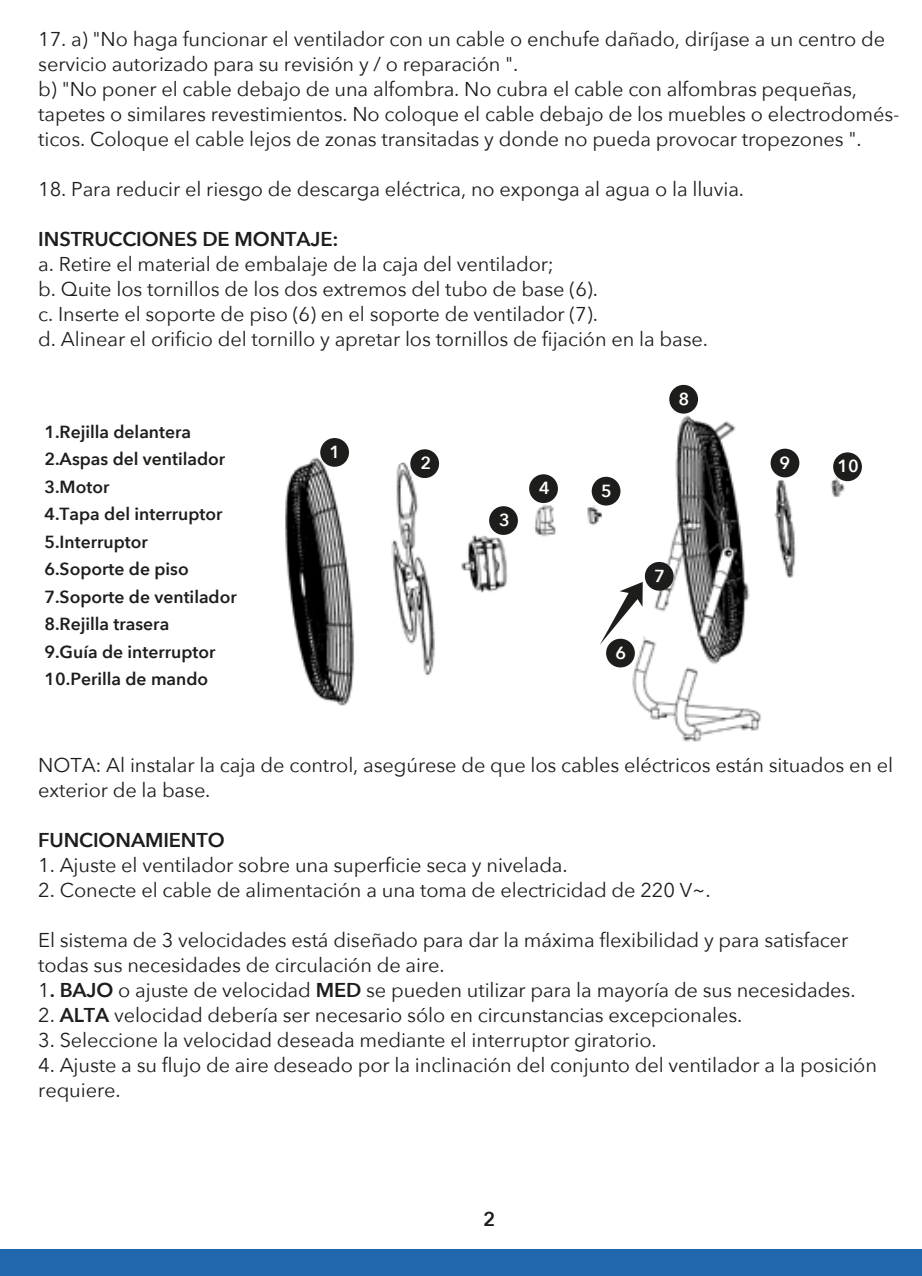
<style>
.page{position:relative;width:922px;height:1276px;background:#fff}
.page>*{position:absolute;margin:0;border:0;box-sizing:border-box;transform-origin:0 0}
.t1{font:20px/25px "Avenir Next";letter-spacing:-.005em;color:#1d1d1b}
.t2{font:600 20px "Avenir Next";letter-spacing:-.005em;color:#1d1d1b}
.t3{font:600 17.5px/27.5px "Avenir Next";color:#1d1d1b}
.t4{font:600 17.5px "Avenir Next";color:#fff}
.s1{font-weight:600}
</style>
<div class="page">
<div style="left:0;top:1249px;width:921px;height:27px;background:#2067ae"></div>
<img style="left:285px;top:410px;width:577px;height:332px">
<div style="left:320px;top:438px;width:29px;height:29px;background:#1d1d1b;border-radius:50%"></div>
<div style="left:410px;top:449px;width:29px;height:29px;background:#1d1d1b;border-radius:50%"></div>
<div style="left:489px;top:506px;width:28px;height:29px;background:#1d1d1b;border-radius:50%"></div>
<div style="left:529px;top:474px;width:28px;height:29px;background:#1d1d1b;border-radius:50%"></div>
<div style="left:591px;top:477px;width:29px;height:28px;background:#1d1d1b;border-radius:50%"></div>
<div style="left:669px;top:385px;width:28px;height:29px;background:#1d1d1b;border-radius:50%"></div>
<div style="left:770px;top:449px;width:29px;height:28px;background:#1d1d1b;border-radius:50%"></div>
<div style="left:832px;top:452px;width:29px;height:29px;background:#1d1d1b;border-radius:50%"></div>
<div style="left:606px;top:639px;width:28px;height:28px;background:#1d1d1b;border-radius:50%"></div>
<div style="left:644px;top:562px;width:29px;height:28px;background:#1d1d1b;border-radius:50%"></div>
<svg style="left:599px;top:582px;width:43px;height:63px"></svg>
<p class="t1" style="left:38px;top:26px;width:862px">17. a) "No haga funcionar el ventilador con un cable o enchufe dañado, diríjase a un centro de servicio autorizado para su revisión y / o reparación ".<br>b) "No poner el cable debajo de una alfombra. No cubra el cable con alfombras pequeñas, tapetes o similares revestimientos. No coloque el cable debajo de los muebles o electrodomés&shy;ticos. Coloque el cable lejos de zonas transitadas y donde no pueda provocar tropezones ".</p>
<p class="t1" style="left:38px;top:176px;width:707px">18. Para reducir el riesgo de descarga eléctrica, no exponga al agua o la lluvia.</p>
<p class="t2" style="left:38px;top:222px;width:301px">INSTRUCCIONES DE MONTAJE:</p>
<p class="t1" style="left:38px;top:251px;width:671px">a. Retire el material de embalaje de la caja del ventilador;<br>b. Quite los tornillos de los dos extremos del tubo de base (6).<br>c. Inserte el soporte de piso (6) en el soporte de ventilador (7).<br>d. Alinear el orificio del tornillo y apretar los tornillos de fijación en la base.</p>
<p class="t3" style="left:44px;top:417px;width:194px">1.Rejilla delantera<br>2.Aspas del ventilador<br>3.Motor<br>4.Tapa del interruptor<br>5.Interruptor<br>6.Soporte de piso<br>7.Soporte de ventilador<br>8.Rejilla trasera<br>9.Guía de interruptor<br>10.Perilla de mando</p>
<p class="t4" style="left:329px;top:437px;width:12px">1</p>
<p class="t4" style="left:420px;top:447px;width:12px">2</p>
<p class="t4" style="left:499px;top:504px;width:12px">3</p>
<p class="t4" style="left:539px;top:472px;width:12px">4</p>
<p class="t4" style="left:601px;top:476px;width:12px">5</p>
<p class="t4" style="left:615px;top:637px;width:12px">6</p>
<p class="t4" style="left:779px;top:448px;width:12px">9</p>
<p class="t4" style="left:837px;top:451px;width:23px">10</p>
<p class="t1" style="left:38px;top:751px;width:856px">NOTA: Al instalar la caja de control, asegúrese de que los cables eléctricos están situados en el exterior de la base.</p>
<p class="t2" style="left:38px;top:822px;width:188px">FUNCIONAMIENTO</p>
<p class="t1" style="left:38px;top:851px;width:531px">1. Ajuste el ventilador sobre una superficie seca y nivelada.</p>
<p class="t1" style="left:38px;top:876px;width:673px">2. Conecte el cable de alimentación a una toma de electricidad de 220 V~.</p>
<p class="t1" style="left:38px;top:926px;width:811px">El sistema de 3 velocidades está diseñado para dar la máxima flexibilidad y para satisfacer todas sus necesidades de circulación de aire.</p>
<p class="t1" style="left:38px;top:976px;width:818px">1<span class="s1">. BAJO</span> o ajuste de velocidad <span class="s1">MED</span> se pueden utilizar para la mayoría de sus necesidades.</p>
<p class="t1" style="left:38px;top:1001px;width:705px">2. <span class="s1">ALTA</span> velocidad debería ser necesario sólo en circunstancias excepcionales.</p>
<p class="t1" style="left:38px;top:1026px;width:620px">3. Seleccione la velocidad deseada mediante el interruptor giratorio.</p>
<p class="t1" style="left:38px;top:1051px;width:840px">4. Ajuste a su flujo de aire deseado por la inclinación del conjunto del ventilador a la posición requiere.</p>
<p class="t2" style="left:483px;top:1201px;width:14px">2</p>
</div>
